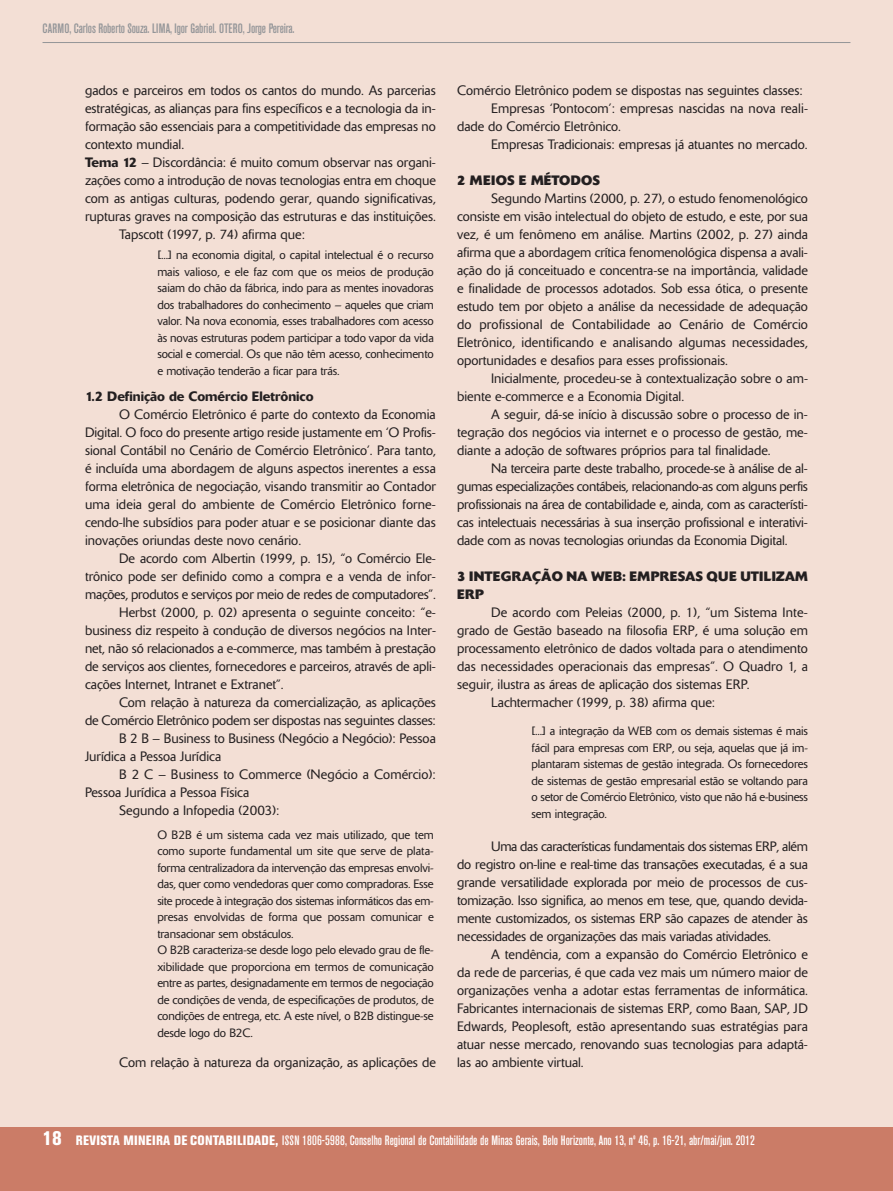
<style>
.page{position:relative;width:893px;height:1191px;background:#f3dfd5}
.page>*{position:absolute;margin:0;border:0;box-sizing:border-box;transform-origin:0 0}
.t1{font:300 13.5px/18px "Delta";color:#231f20;text-align:justify}
.t2{font:500 condensed 13.5px "Akzidenz Grotesk BE";color:#fff}
.t3{font:500 condensed 13.5px "Akzidenz Grotesk BE";letter-spacing:-.01em;color:#939598}
.t4{font:700 13.5px/18px "Delta";color:#231f20}
.t5{font:500 13.5px "Delta";color:#231f20}
.t6{font:700 13.5px "Delta";letter-spacing:.02em;color:#231f20}
.t7{font:300 12px/16.5px "Delta";letter-spacing:-.01em;color:#231f20;text-align:justify}
.s1{font-weight:500}
.s2{font-weight:800;font-size:19.5px}
.s3{font-weight:800}
</style>
<div class="page">
<div style="left:0;top:1127px;width:893px;height:64px;background:#cb7c67"></div>
<hr style="left:43px;top:42px;width:807px;height:1px;background:#939598">
<p class="t3" style="left:43px;top:23px;width:254px">CARMO, Carlos Roberto Souza. LIMA, Igor Gabriel. OTERO, Jorge Pereira.</p>
<p class="t1" style="left:85px;top:82px;width:352px">gados e parceiros em todos os cantos do mundo. As parcerias</p>
<p class="t1" style="left:85px;top:100px;width:352px">estratégicas, as alianças para fins específicos e a tecnologia da in-</p>
<p class="t1" style="left:85px;top:118px;width:352px">formação são essenciais para a competitividade das empresas no</p>
<p class="t1" style="left:85px;top:136px;width:101px">contexto mundial.</p>
<p class="t1" style="left:85px;top:154px;width:352px"><span class="s1">Tema 12</span> – Discordância: é muito comum observar nas organi-</p>
<p class="t1" style="left:85px;top:172px;width:352px">zações como a introdução de novas tecnologias entra em choque</p>
<p class="t1" style="left:85px;top:190px;width:352px">com as antigas culturas, podendo gerar, quando significativas,</p>
<p class="t1" style="left:85px;top:208px;width:352px">rupturas graves na composição das estruturas e das instituições.</p>
<p class="t1" style="left:119px;top:226px;width:187px">Tapscott (1997, p. 74) afirma que:</p>
<p class="t7" style="left:157px;top:248px;width:278px">[...] na economia digital, o capital intelectual é o recurso mais valioso, e ele faz com que os meios de produção saiam do chão da fábrica, indo para as mentes inovadoras dos trabalhadores do conhecimento – aqueles que criam valor. Na nova economia, esses trabalhadores com acesso às novas estruturas podem participar a todo vapor da vida social e comercial. Os que não têm acesso, conhecimento e motivação tenderão a ficar para trás.</p>
<p class="t5" style="left:85px;top:391px;width:230px">1.2 Definição de Comércio Eletrônico</p>
<p class="t1" style="left:85px;top:406px;width:352px;text-indent:34px">O Comércio Eletrônico é parte do contexto da Economia Digital. O foco do presente artigo reside justamente em ‘O Profis&shy;sional Contábil no Cenário de Comércio Eletrônico’. Para tanto, é incluída uma abordagem de alguns aspectos inerentes a essa forma eletrônica de negociação, visando transmitir ao Contador uma ideia geral do ambiente de Comércio Eletrônico forne&shy;cendo-lhe subsídios para poder atuar e se posicionar diante das inovações oriundas deste novo cenário.</p>
<p class="t1" style="left:119px;top:550px;width:318px">De acordo com Albertin (1999, p. 15), “o Comércio Ele-</p>
<p class="t1" style="left:85px;top:568px;width:352px">trônico pode ser definido como a compra e a venda de infor-</p>
<p class="t1" style="left:85px;top:586px;width:352px">mações, produtos e serviços por meio de redes de computadores”.</p>
<p class="t1" style="left:119px;top:604px;width:318px">Herbst (2000, p. 02) apresenta o seguinte conceito: “e-</p>
<p class="t1" style="left:85px;top:622px;width:352px">business diz respeito à condução de diversos negócios na Inter-</p>
<p class="t1" style="left:85px;top:640px;width:352px">net, não só relacionados a e-commerce, mas também à prestação</p>
<p class="t1" style="left:85px;top:658px;width:352px">de serviços aos clientes, fornecedores e parceiros, através de apli-</p>
<p class="t1" style="left:85px;top:676px;width:200px">cações Internet, Intranet e Extranet”.</p>
<p class="t1" style="left:119px;top:694px;width:318px">Com relação à natureza da comercialização, as aplicações</p>
<p class="t1" style="left:85px;top:712px;width:352px">de Comércio Eletrônico podem ser dispostas nas seguintes classes:</p>
<p class="t1" style="left:119px;top:730px;width:318px">B 2 B – Business to Business (Negócio a Negócio): Pessoa</p>
<p class="t1" style="left:85px;top:748px;width:138px">Jurídica a Pessoa Jurídica</p>
<p class="t1" style="left:119px;top:766px;width:318px">B 2 C – Business to Commerce (Negócio a Comércio):</p>
<p class="t1" style="left:85px;top:784px;width:166px">Pessoa Jurídica a Pessoa Física</p>
<p class="t1" style="left:119px;top:802px;width:162px">Segundo a Infopedia (2003):</p>
<p class="t7" style="left:157px;top:827px;width:278px;text-align:left">O B2B é um sistema cada vez mais utilizado, que tem como suporte fundamental um site que serve de plata&shy;forma centralizadora da intervenção das empresas envolvi&shy;das, quer como vendedoras quer como compradoras. Esse site procede à integração dos sistemas informáticos das em&shy;presas envolvidas de forma que possam comunicar e transacionar sem obstáculos.<br>O B2B caracteriza-se desde logo pelo elevado grau de fle&shy;xibilidade que proporciona em termos de comunicação entre as partes, designadamente em termos de negociação de condições de venda, de especificações de produtos, de condições de entrega, etc. A este nível, o B2B distingue-se desde logo do B2C.</p>
<p class="t1" style="left:119px;top:1054px;width:318px">Com relação à natureza da organização, as aplicações de</p>
<p class="t1" style="left:457px;top:82px;width:347px">Comércio Eletrônico podem se dispostas nas seguintes classes:</p>
<p class="t1" style="left:491px;top:100px;width:318px">Empresas ‘Pontocom’: empresas nascidas na nova reali-</p>
<p class="t1" style="left:457px;top:118px;width:165px">dade do Comércio Eletrônico.</p>
<p class="t1" style="left:491px;top:136px;width:318px">Empresas Tradicionais: empresas já atuantes no mercado.</p>
<p class="t6" style="left:457px;top:175px;width:145px">2 MEIOS E MÉTODOS</p>
<p class="t1" style="left:457px;top:190px;width:352px;text-indent:34px">Segundo Martins (2000, p. 27), o estudo fenomenológico consiste em visão intelectual do objeto de estudo, e este, por sua vez, é um fenômeno em análise. Martins (2002, p. 27) ainda afirma que a abordagem crítica fenomenológica dispensa a avali&shy;ação do já conceituado e concentra-se na importância, validade e finalidade de processos adotados. Sob essa ótica, o presente estudo tem por objeto a análise da necessidade de adequação do profissional de Contabilidade ao Cenário de Comércio Eletrônico, identificando e analisando algumas necessidades, oportunidades e desafios para esses profissionais.</p>
<p class="t1" style="left:457px;top:370px;width:352px;text-indent:34px">Inicialmente, procedeu-se à contextualização sobre o am&shy;biente e-commerce e a Economia Digital.</p>
<p class="t1" style="left:457px;top:406px;width:352px;text-indent:34px">A seguir, dá-se início à discussão sobre o processo de in&shy;tegração dos negócios via internet e o processo de gestão, me&shy;diante a adoção de softwares próprios para tal finalidade.</p>
<p class="t1" style="left:457px;top:460px;width:352px;text-indent:34px">Na terceira parte deste trabalho, procede-se à análise de al&shy;gumas especializações contábeis, relacionando-as com alguns perfis profissionais na área de contabilidade e, ainda, com as característi&shy;cas intelectuais necessárias à sua inserção profissional e interativi&shy;dade com as novas tecnologias oriundas da Economia Digital.</p>
<p class="t4" style="left:457px;top:568px;width:352px">3 INTEGRAÇÃO NA WEB: EMPRESAS QUE UTILIZAM<br>ERP</p>
<p class="t1" style="left:491px;top:604px;width:318px">De acordo com Peleias (2000, p. 1), “um Sistema Inte-</p>
<p class="t1" style="left:457px;top:622px;width:352px">grado de Gestão baseado na filosofia ERP, é uma solução em</p>
<p class="t1" style="left:457px;top:640px;width:352px">processamento eletrônico de dados voltada para o atendimento</p>
<p class="t1" style="left:457px;top:658px;width:352px">das necessidades operacionais das empresas”. O Quadro 1, a</p>
<p class="t1" style="left:457px;top:676px;width:294px">seguir, ilustra as áreas de aplicação dos sistemas ERP.</p>
<p class="t1" style="left:491px;top:694px;width:226px">Lachtermacher (1999, p. 38) afirma que:</p>
<p class="t7" style="left:531px;top:724px;width:278px">[...] a integração da WEB com os demais sistemas é mais fácil para empresas com ERP, ou seja, aquelas que já im&shy;plantaram sistemas de gestão integrada. Os fornecedores de sistemas de gestão empresarial estão se voltando para o setor de Comércio Eletrônico, visto que não há e-business sem integração.</p>
<p class="t1" style="left:457px;top:838px;width:352px;text-indent:34px">Uma das características fundamentais dos sistemas ERP, além do registro on-line e real-time das transações executadas, é a sua grande versatilidade explorada por meio de processos de cus&shy;tomização. Isso significa, ao menos em tese, que, quando devida&shy;mente customizados, os sistemas ERP são capazes de atender às necessidades de organizações das mais variadas atividades.</p>
<p class="t1" style="left:457px;top:946px;width:352px;text-indent:34px">A tendência, com a expansão do Comércio Eletrônico e da rede de parcerias, é que cada vez mais um número maior de organizações venha a adotar estas ferramentas de informática.<br>Fabricantes internacionais de sistemas ERP, como Baan, SAP, JD Edwards, Peoplesoft, estão apresentando suas estratégias para atuar nesse mercado, renovando suas tecnologias para adaptá&shy;las ao ambiente virtual.</p>
<p class="t2" style="left:43px;top:1135px;width:714px"><span class="s2">18</span> <span class="s3">REVISTA MINEIRA DE CONTABILIDADE,</span> ISSN 1806-5988, Conselho Regional de Contabilidade de Minas Gerais, Belo Horizonte, Ano 13, nº 46, p. 16-21, abr/mai/jun. 2012</p>
</div>
